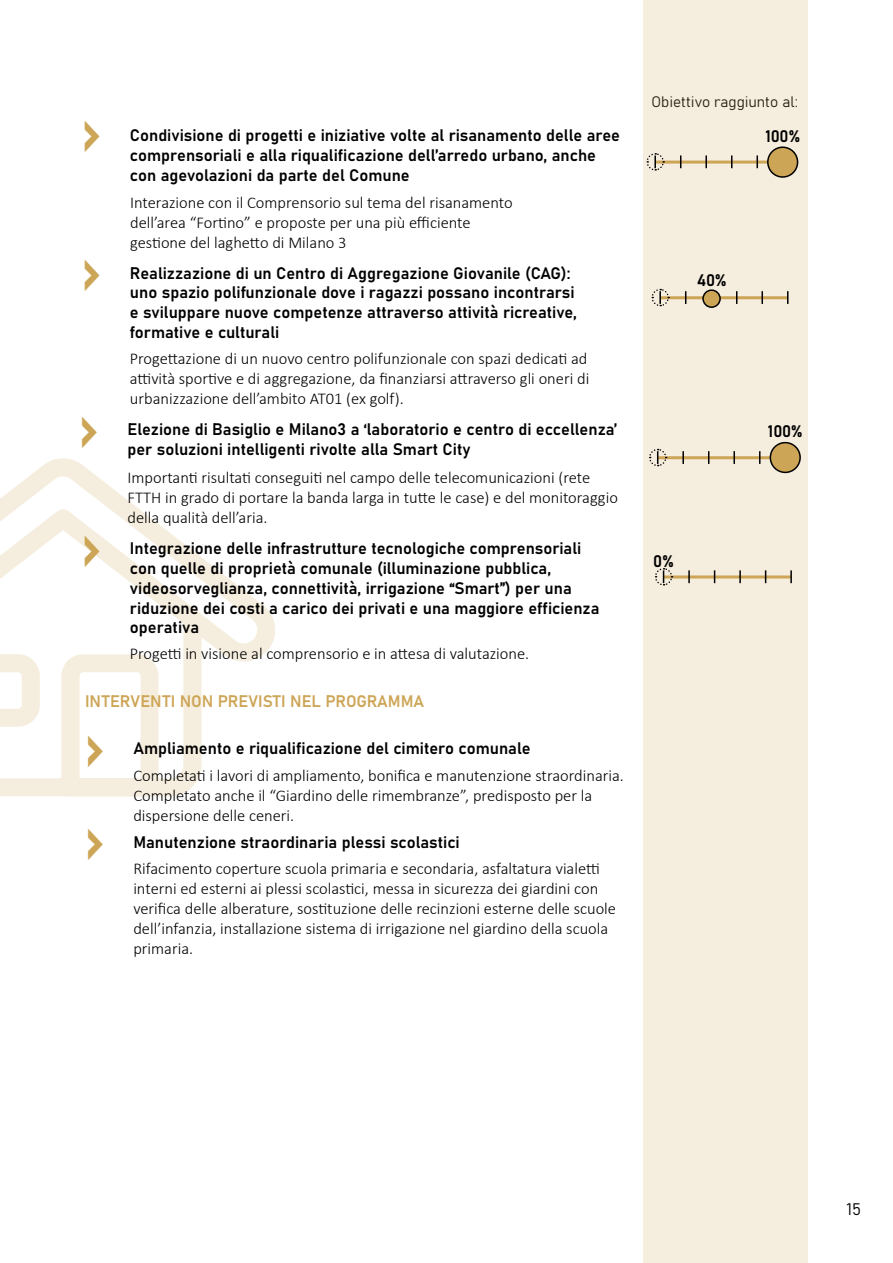
<style>
.page{position:relative;width:893px;height:1263px;background:#fff}
.page>*{position:absolute;margin:0;border:0;box-sizing:border-box;transform-origin:0 0}
.t1{font:78.75px "Bahnschrift";color:#cda556;scale:.57 1}
.t2{font:300 16.5px/19.8px "Calibri";color:#000}
.t3{font:16.5px/19.8px "Bahnschrift";color:#000}
.t4{font:16.5px "Bahnschrift";color:#cda556}
.t5{font:15px "Bahnschrift";color:#000}
</style>
<div class="page">
<svg style="left:0;top:662px;width:202px;height:134px"></svg>
<svg style="left:0;top:458px;width:275px;height:204px"></svg>
<svg style="left:61px;top:654px;width:97px;height:142px"></svg>
<svg style="left:0;top:654px;width:40px;height:73px"></svg>
<div style="left:643px;top:0;width:165px;height:1263px;background:#f5eddd"></div>
<hr style="left:664px;top:575px;width:127px;height:3px;background:#cda556">
<svg style="left:655px;top:568px;width:18px;height:18px"></svg>
<svg style="left:714px;top:570px;width:1px;height:13px"></svg>
<svg style="left:739px;top:570px;width:2px;height:13px"></svg>
<svg style="left:688px;top:570px;width:2px;height:13px"></svg>
<svg style="left:765px;top:570px;width:1px;height:13px"></svg>
<svg style="left:790px;top:570px;width:2px;height:13px"></svg>
<hr style="left:655px;top:161px;width:128px;height:3px;background:#cda556">
<svg style="left:646px;top:153px;width:19px;height:18px"></svg>
<svg style="left:705px;top:155px;width:2px;height:13px"></svg>
<svg style="left:731px;top:155px;width:1px;height:13px"></svg>
<svg style="left:680px;top:155px;width:1px;height:13px"></svg>
<svg style="left:756px;top:155px;width:2px;height:13px"></svg>
<div style="left:768px;top:147px;width:30px;height:30px;background:#cda556;border-radius:50%"></div>
<div style="left:767px;top:146px;width:31px;height:32px;border:2px solid #000;border-radius:50%"></div>
<hr style="left:658px;top:456px;width:127px;height:3px;background:#cda556">
<svg style="left:649px;top:448px;width:18px;height:19px"></svg>
<svg style="left:708px;top:451px;width:1px;height:13px"></svg>
<svg style="left:733px;top:451px;width:2px;height:13px"></svg>
<svg style="left:682px;top:451px;width:2px;height:13px"></svg>
<svg style="left:759px;top:451px;width:1px;height:13px"></svg>
<div style="left:770px;top:443px;width:30px;height:29px;background:#cda556;border-radius:50%"></div>
<div style="left:770px;top:442px;width:31px;height:31px;border:2px solid #000;border-radius:50%"></div>
<hr style="left:660px;top:296px;width:128px;height:3px;background:#cda556">
<svg style="left:651px;top:288px;width:19px;height:19px"></svg>
<svg style="left:736px;top:291px;width:1px;height:13px"></svg>
<svg style="left:685px;top:291px;width:1px;height:13px"></svg>
<svg style="left:761px;top:291px;width:2px;height:13px"></svg>
<svg style="left:787px;top:291px;width:1px;height:13px"></svg>
<div style="left:703px;top:290px;width:17px;height:17px;background:#cda556;border-radius:50%"></div>
<div style="left:702px;top:289px;width:19px;height:19px;border:2px solid #000;border-radius:50%"></div>
<h1 class="t1" style="left:82px;top:74px;width:35px">&gt;</h1>
<p class="t3" style="left:130px;top:125px;width:492px">Condivisione di progetti e iniziative volte al risanamento delle aree comprensoriali e alla riqualificazione dell’arredo urbano, anche con agevolazioni da parte del Comune</p>
<p class="t2" style="left:130px;top:192px;width:384px">Interazione con il Comprensorio sul tema del risanamento dell’area “Fortino” e proposte per una più efficiente gestione del laghetto di Milano 3</p>
<h1 class="t1" style="left:82px;top:214px;width:35px">&gt;</h1>
<p class="t3" style="left:130px;top:262px;width:448px">Realizzazione di un Centro di Aggregazione Giovanile (CAG): uno spazio polifunzionale dove i ragazzi possano incontrarsi e sviluppare nuove competenze attraverso attività ricreative, formative e culturali</p>
<p class="t2" style="left:130px;top:348px;width:461px;text-align:justify">Progettazione di un nuovo centro polifunzionale con spazi dedicati ad attività sportive e di aggregazione, da finanziarsi attraverso gli oneri di urbanizzazione dell’ambito AT01 (ex golf).</p>
<h1 class="t1" style="left:79px;top:370px;width:35px">&gt;</h1>
<p class="t3" style="left:127px;top:418px;width:491px">Elezione di Basiglio e Milano3 a ‘laboratorio e centro di eccellenza’ per soluzioni intelligenti rivolte alla Smart City</p>
<p class="t2" style="left:127px;top:468px;width:492px">Importanti risultati conseguiti nel campo delle telecomunicazioni (rete<br>FTTH in grado di portare la banda larga in tutte le case) e del monitoraggio della qualità dell’aria.</p>
<h1 class="t1" style="left:82px;top:489px;width:35px">&gt;</h1>
<p class="t3" style="left:130px;top:537px;width:471px">Integrazione delle infrastrutture tecnologiche comprensoriali con quelle di proprietà comunale (illuminazione pubblica, videosorveglianza, connettività, irrigazione “Smart”) per una riduzione dei costi a carico dei privati e una maggiore efficienza operativa</p>
<p class="t2" style="left:130px;top:643px;width:401px">Progetti in visione al comprensorio e in attesa di valutazione.</p>
<p class="t4" style="left:85px;top:689px;width:341px">INTERVENTI NON PREVISTI NEL PROGRAMMA</p>
<h1 class="t1" style="left:85px;top:689px;width:35px">&gt;</h1>
<p class="t3" style="left:133px;top:738px;width:399px">Ampliamento e riqualificazione del cimitero comunale</p>
<p class="t2" style="left:133px;top:766px;width:492px">Completati i lavori di ampliamento, bonifica e manutenzione straordinaria.<br>Completato anche il “Giardino delle rimembranze”, predisposto per la dispersione delle ceneri.</p>
<h1 class="t1" style="left:85px;top:783px;width:35px">&gt;</h1>
<p class="t3" style="left:133px;top:831px;width:328px">Manutenzione straordinaria plessi scolastici</p>
<p class="t2" style="left:133px;top:859px;width:484px">Rifacimento coperture scuola primaria e secondaria, asfaltatura vialetti interni ed esterni ai plessi scolastici, messa in sicurezza dei giardini con verifica delle alberature, sostituzione delle recinzioni esterne delle scuole dell’infanzia, installazione sistema di irrigazione nel giardino della scuola primaria.</p>
<p class="t5" style="left:651px;top:90px;width:148px">Obiettivo raggiunto al:</p>
<p class="t3" style="left:765px;top:125px;width:36px">100%</p>
<p class="t3" style="left:697px;top:269px;width:31px">40%</p>
<p class="t3" style="left:653px;top:550px;width:22px">0%</p>
<p class="t3" style="left:768px;top:420px;width:36px">100%</p>
<p class="t3" style="left:847px;top:1198px;width:16px">15</p>
</div>
